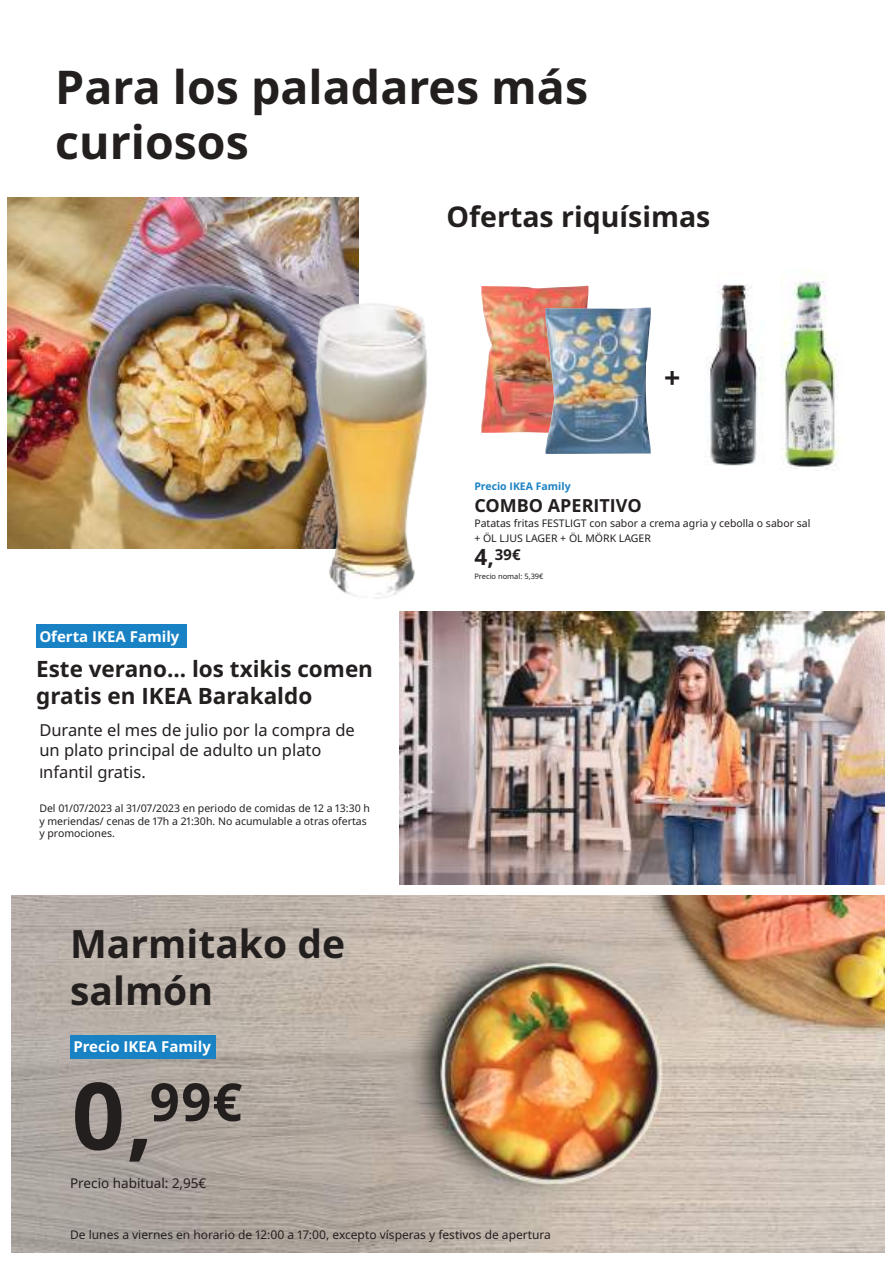
<style>
.page{position:relative;width:893px;height:1263px;background:#fff}
.page>*{position:absolute;margin:0;border:0;box-sizing:border-box;transform-origin:0 0}
.t1{font:700 52.5px "Noto IKEA Latin";color:#241f1f}
.t2{font:700 46.5px/55.8px "Noto IKEA Latin";color:#241f1f}
.t3{font:700 39px/46.8px "Noto IKEA Latin";color:#241f1f}
.t4{font:700 28.5px "Noto IKEA Latin";color:#241f1f}
.t5{font:700 22.5px/27px "Noto IKEA Latin";color:#241f1f}
.t6{font:700 18px "Noto IKEA Latin";color:#241f1f}
.t7{font:16.5px/19.8px "Noto IKEA Latin";color:#241f1f}
.t8{font:700 15px "Noto IKEA Latin";color:#fff}
.t9{font:700 15px "Noto IKEA Latin";color:#241f1f}
.t10{font:13.5px "Noto IKEA Latin";color:#241f1f}
.t11{font:12px "Noto IKEA Latin";color:#241f1f}
.t12{font:10.5px/12.6px "Noto IKEA Latin";color:#241f1f}
.t13{font:700 10.5px "Noto IKEA Latin";color:#1b82c5}
.t14{font:7.5px "Noto IKEA Latin";color:#241f1f}
.s1{font-size:22.5px}
.s2{font-size:93px}
</style>
<div class="page">
<img style="left:11px;top:895px;width:873px;height:357px">
<img style="left:7px;top:197px;width:351px;height:351px">
<img style="left:302px;top:291px;width:132px;height:321px">
<img style="left:481px;top:286px;width:107px;height:147px">
<img style="left:545px;top:308px;width:106px;height:146px">
<div style="left:70px;top:1035px;width:146px;height:23px;background:#1882c5"></div>
<img style="left:399px;top:612px;width:485px;height:273px">
<img style="left:706px;top:284px;width:59px;height:182px">
<img style="left:780px;top:270px;width:59px;height:199px">
<div style="left:36px;top:625px;width:151px;height:23px;background:#1882c5"></div>
<h2 class="t2" style="left:55px;top:58px;width:534px">Para los paladares más curiosos</h2>
<h3 class="t4" style="left:446px;top:197px;width:265px">Ofertas riquísimas</h3>
<h3 class="t4" style="left:664px;top:357px;width:18px">+</h3>
<p class="t13" style="left:474px;top:478px;width:98px">Precio IKEA Family</p>
<h3 class="t6" style="left:474px;top:492px;width:169px">COMBO APERITIVO</h3>
<p class="t12" style="left:474px;top:515px;width:338px;line-height:15px">Patatas fritas FESTLIGT con sabor a crema agria y cebolla o sabor sal + ÖL LJUS LAGER + ÖL MÖRK LAGER</p>
<h3 class="t8" style="left:39px;top:626px;width:142px">Oferta IKEA Family</h3>
<h3 class="t5" style="left:36px;top:655px;width:338px">Este verano... los txikis comen gratis en IKEA Barakaldo</h3>
<h3 class="t7" style="left:39px;top:720px;width:317px">Durante el mes de julio por la compra de un plato principal de adulto un plato</h3>
<h3 class="t7" style="left:39px;top:761px;width:108px">Infantil gratis.</h3>
<p class="t12" style="left:39px;top:801px;width:332px">Del 01/07/2023 al 31/07/2023 en periodo de comidas de 12 a 13:30 h y meriendas/ cenas de 17h a 21:30h. No acumulable a otras ofertas y promociones.</p>
<h3 class="t9" style="left:474px;top:544px;width:48px"><span class="s1">4,</span>39€</h3>
<p class="t14" style="left:474px;top:571px;width:71px">Precio nomal: 5,39€</p>
<h3 class="t3" style="left:70px;top:919px;width:276px">Marmitako de salmón</h3>
<h3 class="t8" style="left:73px;top:1036px;width:139px">Precio IKEA Family</h3>
<h1 class="t1" style="left:70px;top:1065px;width:174px"><span class="s2">0,</span>99€</h1>
<p class="t10" style="left:70px;top:1173px;width:138px">Precio habitual: 2,95€</p>
<p class="t11" style="left:70px;top:1226px;width:482px">De lunes a viernes en horario de 12:00 a 17:00, excepto vísperas y festivos de apertura</p>
</div>
